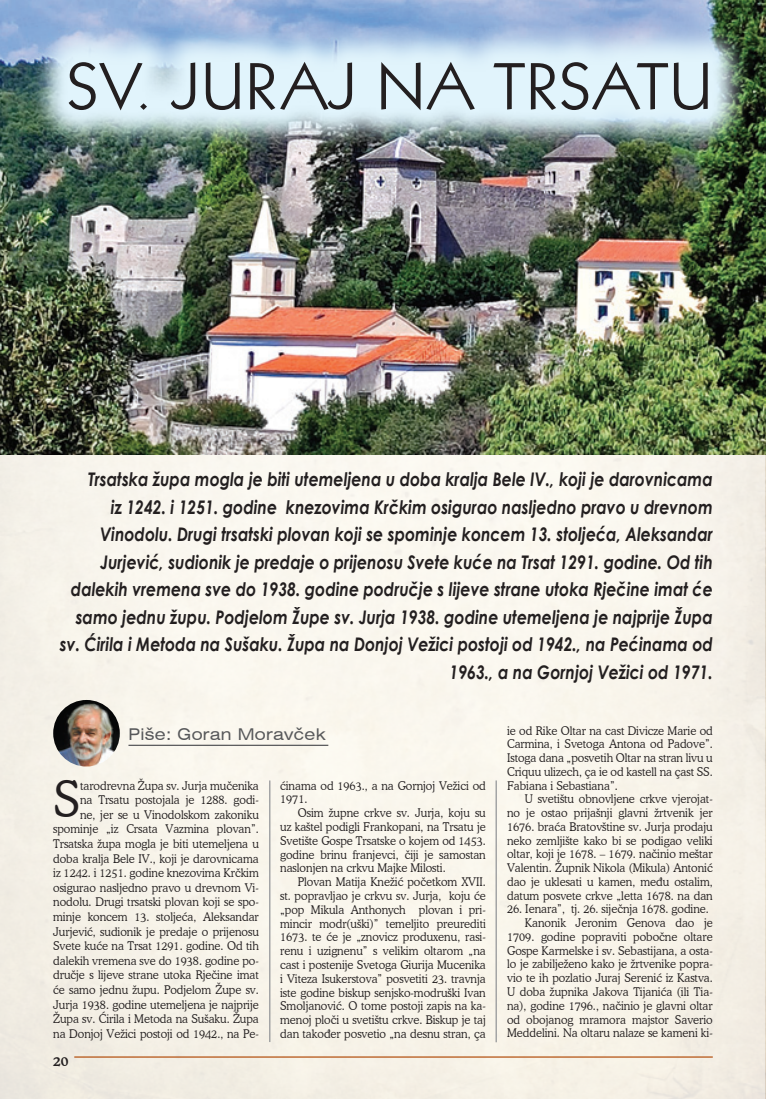
<style>
.page{position:relative;width:766px;height:1099px;background:#fff}
.page>*{position:absolute;margin:0;border:0;box-sizing:border-box;transform-origin:0 0}
.t1{font:64.12px "Geometric 231 BT Roman C";color:#231f20;scale:1.04 1}
.t2{font:300 49.38px "Cooper BT";color:#231f20;scale:.95 1}
.t3{font:italic 700 18.75px/27.5px "Century Gothic";color:#231f20;text-align:right;scale:.84 1}
.t4{font:expanded 16.25px "Swiss 721 BT";letter-spacing:.02em;color:#57585a}
.t5{font:500 13.75px "Cooper BT";color:#231f20}
.t6{font:300 11.88px/13.8px "Cooper BT";color:#231f20;text-align:justify;scale:.95 1}
</style>
<div class="page">
<div style="left:0;top:0;width:766px;height:1098px;background:#f9f5eb"></div>
<img style="left:0;top:0;width:765px;height:455px">
<hr style="left:74px;top:1056px;width:638px;height:1px;background:#b45212">
<hr style="left:128px;top:744px;width:200px;height:2px;background:#57585a">
<img style="left:53px;top:700px;width:67px;height:66px;border-radius:33px">
<img style="left:26px;top:19px;width:719px;height:129px">
<hr style="left:495px;top:780px;width:1px;height:262px;background:#939598">
<hr style="left:269px;top:780px;width:1px;height:262px;background:#939598">
<h1 class="t1" style="left:67px;top:45px;width:166px">SV. JURAJ</h1>
<h1 class="t1" style="left:376px;top:45px;width:179px">NA TRSATU</h1>
<p class="t3" style="left:60px;top:464px;width:778px">Trsatska župa mogla je biti utemeljena u doba kralja Bele IV., koji je darovnicama<br>iz 1242. i 1251. godine knezovima Krčkim osigurao nasljedno pravo u drevnom Vinodolu. Drugi trsatski plovan koji se spominje koncem 13. stoljeća, Aleksandar Jurjević, sudionik je predaje o prijenosu Svete kuće na Trsat 1291. godine. Od tih dalekih vremena sve do 1938. godine područje s lijeve strane utoka Rječine imat će samo jednu župu. Podjelom Župe sv. Jurja 1938. godine utemeljena je najprije Župa sv. Ćirila i Metoda na Sušaku. Župa na Donjoj Vežici postoji od 1942., na Pećinama od 1963., a na Gornjoj Vežici od 1971.</p>
<h3 class="t4" style="left:128px;top:724px;width:198px">Piše: Goran Moravček</h3>
<p class="t6" style="left:53px;top:777px;width:218px;line-height:14.6px;text-align:right">tarodrevna Župa sv. Jurja mučenika<br>na Trsatu postojala je 1288. godi-<br>ne, jer se u Vinodolskom zakoniku spominje „iz Crsata Vazmina plovan”.<br>Trsatska župa mogla je biti utemeljena u doba kralja Bele IV., koji je darovnicama iz 1242. i 1251. godine knezovima Krčkim osigurao nasljedno pravo u drevnom Vi&shy;nodolu. Drugi trsatski plovan koji se spo&shy;minje koncem 13. stoljeća, Aleksandar Jurjević, sudionik je predaje o prijenosu Svete kuće na Trsat 1291. godine. Od tih dalekih vremena sve do 1938. godine po&shy;dručje s lijeve strane utoka Rječine imat će samo jednu župu. Podjelom Župe sv.<br>Jurja 1938. godine utemeljena je najprije Župa sv. Ćirila i Metoda na Sušaku. Župa na Donjoj Vežici postoji od 1942., na Pe-</p>
<p class="t6" style="left:280px;top:778px;width:218px">ćinama od 1963., a na Gornjoj Vežici od<br>1971.</p>
<h2 class="t2" style="left:53px;top:769px;width:30px">S</h2>
<p class="t6" style="left:280px;top:806px;width:218px;text-indent:18px">Osim župne crkve sv. Jurja, koju su uz kaštel podigli Frankopani, na Trsatu je Svetište Gospe Trsatske o kojem od 1453. godine brinu franjevci, čiji je samostan naslonjen na crkvu Majke Milosti.</p>
<p class="t6" style="left:280px;top:874px;width:218px;text-indent:18px">Plovan Matija Knežić početkom XVII. st. popravljao je crkvu sv. Jurja, koju će „pop Mikula Anthonych plovan i pri&shy;mincir modr(uški)” temeljito preurediti 1673. te će je „znovicz produxenu, rasi&shy;renu i uzignenu” s velikim oltarom „na cast i postenije Svetoga Giurija Mucenika i Viteza Isukerstova” posvetiti 23. travnja iste godine biskup senjsko-modruški Ivan Smoljanović. O tome postoji zapis na ka&shy;menoj ploči u svetištu crkve. Biskup je taj dan također posvetio „na desnu stran, ça</p>
<p class="t5" style="left:53px;top:1052px;width:17px">20</p>
<p class="t6" style="left:507px;top:723px;width:218px">ie od Rike Oltar na cast Divicze Marie od Carmina, i Svetoga Antona od Padove”.<br>Istoga dana „posvetih Oltar na stran livu u Criquu ulizech, ça ie od kastell na çast SS.<br>Fabiana i Sebastiana”.</p>
<p class="t6" style="left:507px;top:792px;width:218px;text-indent:18px">U svetištu obnovljene crkve vjerojat&shy;no je ostao prijašnji glavni žrtvenik jer 1676. braća Bratovštine sv. Jurja prodaju neko zemljište kako bi se podigao veliki oltar, koji je 1678. – 1679. načinio meštar Valentin. Župnik Nikola (Mikula) Antonić dao je uklesati u kamen, među ostalim, datum posvete crkve „letta 1678. na dan</p>
<p class="t6" style="left:507px;top:902px;width:214px">26. Ienara”, tj. 26. siječnja 1678. godine.</p>
<p class="t6" style="left:524px;top:916px;width:199px">Kanonik Jeronim Genova dao je</p>
<p class="t6" style="left:507px;top:929px;width:218px">1709. godine popraviti pobočne oltare</p>
<p class="t6" style="left:507px;top:943px;width:218px">Gospe Karmelske i sv. Sebastijana, a osta-</p>
<p class="t6" style="left:507px;top:957px;width:218px">lo je zabilježeno kako je žrtvenike popra-</p>
<p class="t6" style="left:507px;top:971px;width:218px">vio te ih pozlatio Juraj Serenić iz Kastva.</p>
<p class="t6" style="left:507px;top:984px;width:218px">U doba župnika Jakova Tijanića (ili Tia-</p>
<p class="t6" style="left:507px;top:998px;width:218px">na), godine 1796., načinio je glavni oltar</p>
<p class="t6" style="left:507px;top:1012px;width:218px">od obojanog mramora majstor Saverio</p>
<p class="t6" style="left:507px;top:1026px;width:218px">Meddelini. Na oltaru nalaze se kameni ki-</p>
</div>
